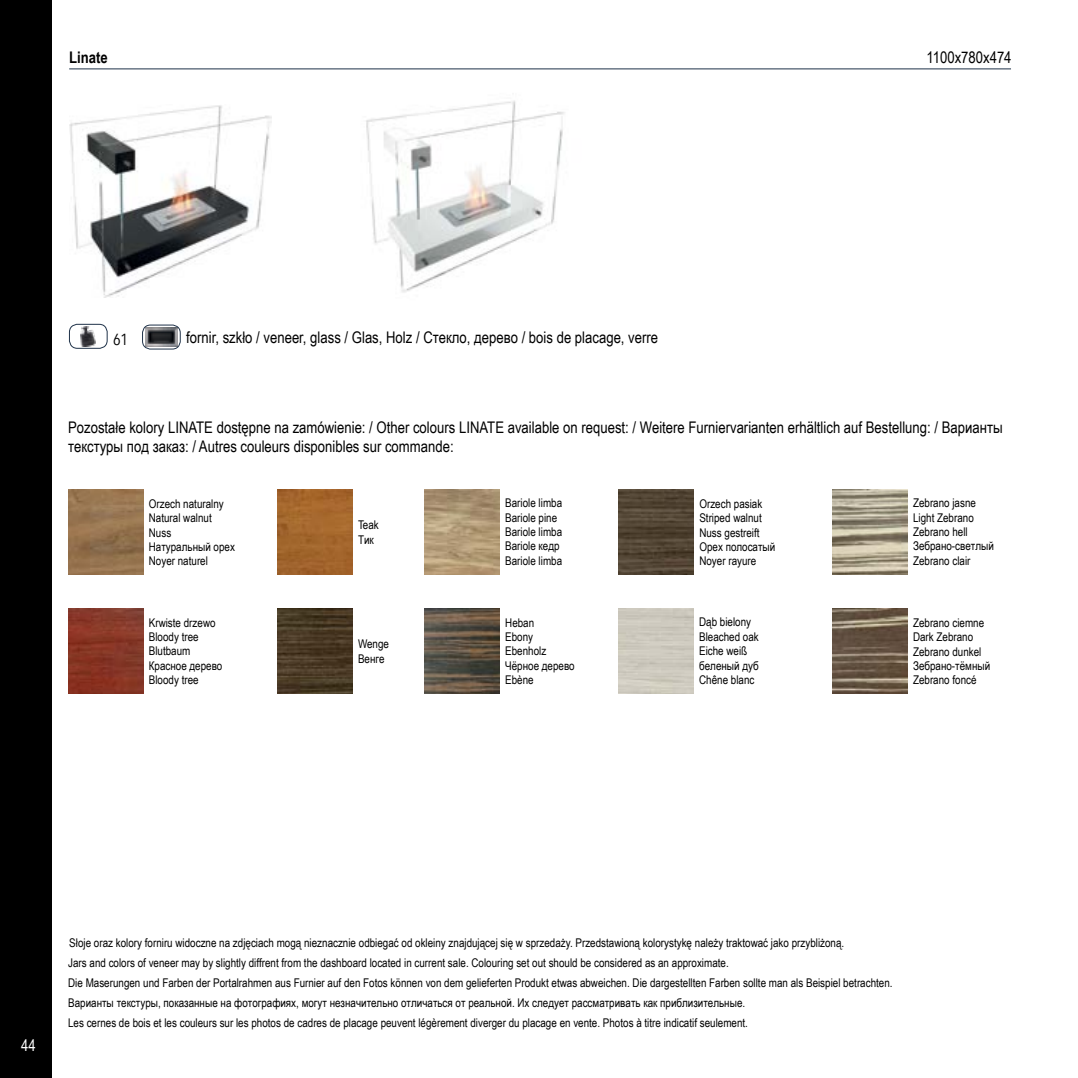
<style>
.page{position:relative;width:1078px;height:1078px;background:#fff}
.page>*{position:absolute;margin:0;border:0;box-sizing:border-box;transform-origin:0 0}
.t1{font:16px/19.2px "Arial Narrow";color:#000}
.t2{font:700 16px "Arial Narrow";color:#000}
.t3{font:16px "Arial Narrow";color:#fff}
.t4{font:16px "Avenir Next Condensed";color:#000}
.t5{font:12px/14.4px "Arial Narrow";color:#000}
</style>
<div class="page">
<div style="left:0;top:0;width:51px;height:1077px;background:#000"></div>
<img style="left:366px;top:100px;width:199px;height:193px">
<hr style="left:69px;top:68px;width:941px;height:1px;background:#1f3249">
<img style="left:80px;top:326px;width:16px;height:20px">
<div style="left:69px;top:324px;width:38px;height:24px;border:1px solid #1f3249;border-radius:8px"></div>
<img style="left:146px;top:328px;width:31px;height:18px">
<div style="left:142px;top:325px;width:38px;height:24px;border:1px solid #1f3249;border-radius:8px"></div>
<img style="left:69px;top:105px;width:202px;height:192px">
<img style="left:277px;top:489px;width:75px;height:85px">
<img style="left:277px;top:608px;width:75px;height:85px">
<img style="left:832px;top:608px;width:75px;height:85px">
<img style="left:424px;top:489px;width:75px;height:85px">
<img style="left:424px;top:608px;width:75px;height:85px">
<img style="left:618px;top:489px;width:75px;height:85px">
<img style="left:832px;top:489px;width:75px;height:85px">
<img style="left:68px;top:608px;width:75px;height:85px">
<img style="left:68px;top:489px;width:75px;height:85px">
<h1 class="t2" style="left:69px;top:45px;width:40px">Linate</h1>
<h1 class="t1" style="left:926px;top:47px;width:87px">1100x780x474</h1>
<h1 class="t4" style="left:113px;top:330px;width:17px">61</h1>
<h1 class="t1" style="left:186px;top:327px;width:473px">fornir, szkło / veneer, glass / Glas, Holz / стекло, дерево / bois de placage, verre</h1>
<h1 class="t1" style="left:68px;top:417px;width:936px">Pozostałe kolory LINATE dostępne na zamówienie: / Other colours LINATE available on request: / Weitere Furniervarianten erhältlich auf Bestellung: / Варианты текстуры под заказ: / Autres couleurs disponibles sur commande:</h1>
<p class="t5" style="left:149px;top:495px;width:76px">Orzech naturalny</p>
<p class="t5" style="left:505px;top:495px;width:58px">Bariole limba</p>
<p class="t5" style="left:699px;top:495px;width:64px">Orzech pasiak</p>
<p class="t5" style="left:912px;top:495px;width:64px">Zebrano jasne</p>
<p class="t5" style="left:149px;top:510px;width:88px">Natural walnut<br>Nuss<br>Натуральный орех<br>Noyer naturel</p>
<p class="t5" style="left:358px;top:517px;width:22px">Teak тик</p>
<p class="t5" style="left:505px;top:509px;width:53px">Bariole pine</p>
<p class="t5" style="left:505px;top:553px;width:58px">Bariole limba</p>
<p class="t5" style="left:505px;top:524px;width:58px">Bariole limba<br>Bariole кедр</p>
<p class="t5" style="left:699px;top:510px;width:77px">Striped walnut<br>Nuss gestreift<br>Орех полосатый<br>Noyer rayure</p>
<p class="t5" style="left:912px;top:509px;width:82px">Light Zebrano<br>Zebrano hell<br>Зебрано-светлый<br>Zebrano clair</p>
<p class="t5" style="left:149px;top:614px;width:68px">Krwiste drzewo</p>
<p class="t5" style="left:505px;top:614px;width:30px">Heban</p>
<p class="t5" style="left:699px;top:614px;width:53px">Dąb bielony</p>
<p class="t5" style="left:912px;top:614px;width:73px">Zebrano ciemne</p>
<p class="t5" style="left:149px;top:629px;width:75px">Bloody tree<br>Blutbaum<br>Красное дерево<br>Bloody tree</p>
<p class="t5" style="left:358px;top:636px;width:33px">Wenge<br>Bенге</p>
<p class="t5" style="left:505px;top:629px;width:71px">Ebony<br>Ebenholz<br>Чёрное дерево<br>Ebène</p>
<p class="t5" style="left:699px;top:628px;width:61px">Bleached oak<br>Eiche weiß беленый дуб<br>Chêne blanc</p>
<p class="t5" style="left:912px;top:629px;width:79px">Dark Zebrano<br>Zebrano dunkel<br>Зебрано-тёмный<br>Zebrano foncé</p>
<h1 class="t3" style="left:21px;top:1033px;width:16px">44</h1>
<p class="t5" style="left:69px;top:934px;width:776px">Słoje oraz kolory forniru widoczne na zdjęciach mogą nieznacznie odbiegać od okleiny znajdującej się w sprzedaży. Przedstawioną kolorystykę należy traktować jako przybliżoną.</p>
<p class="t5" style="left:68px;top:951px;width:825px;line-height:20px">Jars and colors of veneer may by slightly diffrent from the dashboard located in current sale. Colouring set out should be considered as an approximate.<br>Die Maserungen und Farben der Portalrahmen aus Furnier auf den Fotos können von dem gelieferten Produkt etwas abweichen. Die dargestellten Farben sollte man als Beispiel betrachten.<br>Варианты текстуры, показанные на фотографиях, могут незначительно отличаться от реальной. Их следует рассматривать как приблизительные.<br>Les cernes de bois et les couleurs sur les photos de cadres de placage peuvent légèrement diverger du placage en vente. Photos à titre indicatif seulement.</p>
</div>
